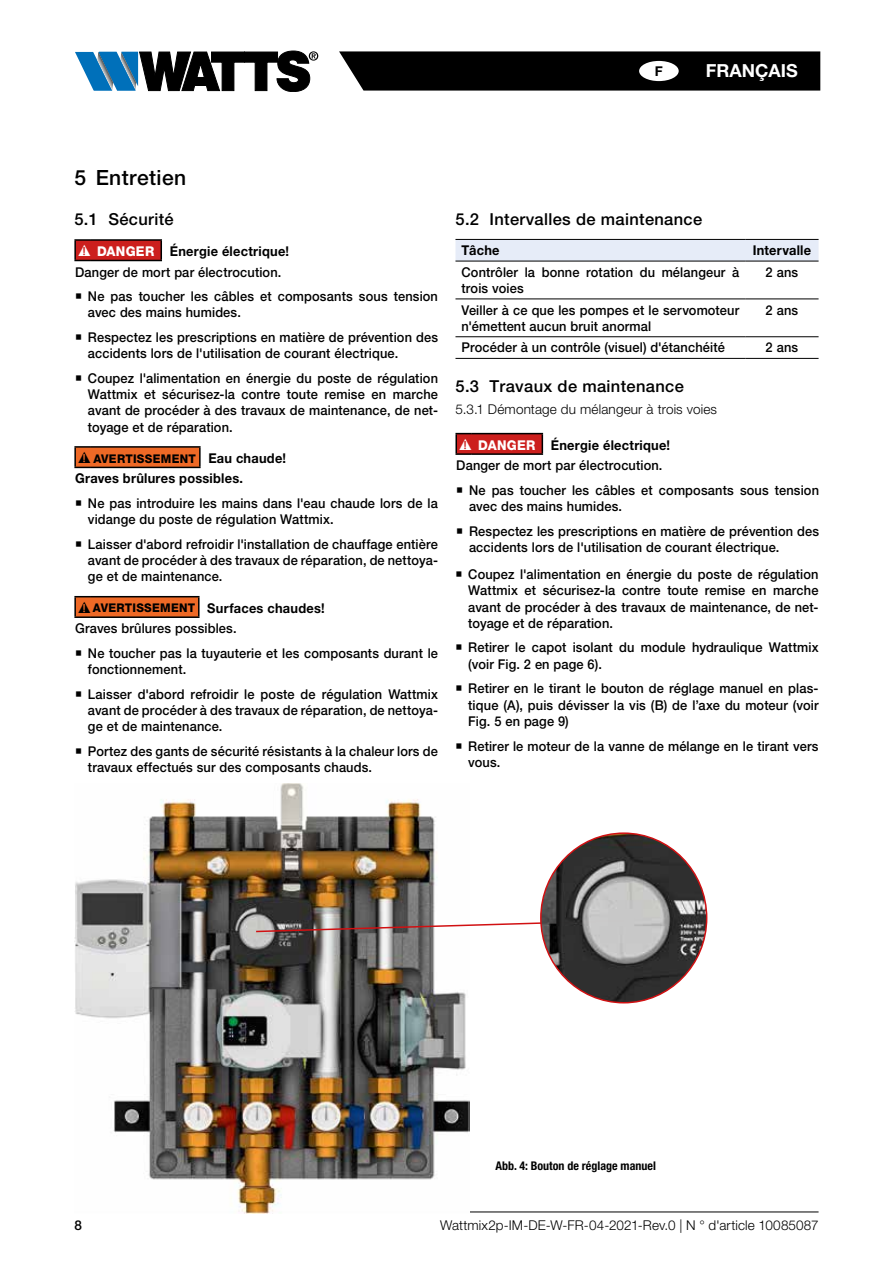
<style>
.page{position:relative;width:893px;height:1263px;background:#fff}
.page>*{position:absolute;margin:0;border:0;box-sizing:border-box;transform-origin:0 0}
.t1{font:500 21px "Helvetica Neue LT Std";letter-spacing:.02em;color:#000}
.t2{font:700 18px "Helvetica Neue LT Std";color:#fff}
.t3{font:500 16.5px "Helvetica Neue LT Std";letter-spacing:.02em;color:#000}
.t4{font:500 13.5px/16.2px "Helvetica Neue LT Std";letter-spacing:.01em;color:#000;scale:.95 1}
.t5{font:300 13.5px "Helvetica Neue LT Std";letter-spacing:.01em;color:#000}
.t6{font:700 13.5px "Helvetica Neue LT Std";letter-spacing:.02em;color:#000;scale:.95 1}
.t7{font:500 13.5px "Helvetica Neue LT Std";letter-spacing:.01em;color:#000}
.t8{font:700 13.5px "Helvetica Neue LT Std";letter-spacing:.02em;color:#000}
.t9{font:700 condensed 12px "Helvetica Neue LT Std";color:#000}
.t10{font:800 12px "Helvetica Neue LT Std";letter-spacing:.025em;color:#000;scale:.95 1}
.s1{font-family:"Calibri";font-weight:700;font-size:12px;color:#cc1f1d}
.s2{font-weight:800;color:#fff}
.s3{font-weight:700}
.s4{font-family:"Calibri";font-weight:700}
.s5{font-weight:700;font-size:13.5px}
.s6{font-family:"Calibri";font-weight:700;font-size:12px}
.s7{font-weight:800;font-size:12px}
</style>
<div class="page">
<svg style="left:339px;top:51px;width:481px;height:40px;background:#0c0c0c"></svg>
<svg style="left:75px;top:51px;width:243px;height:41px"></svg>
<hr style="left:74px;top:1211px;width:745px;height:1px;background:#000">
<div style="left:639px;top:61px;width:40px;height:20px;background:#fff;border-radius:50%"></div>
<div style="left:455px;top:240px;width:364px;height:21px;background:#e6ecf8"></div>
<hr style="left:455px;top:239px;width:290px;height:1px;background:#000">
<hr style="left:745px;top:239px;width:74px;height:1px;background:#000">
<hr style="left:455px;top:261px;width:290px;height:1px;background:#000">
<hr style="left:745px;top:261px;width:74px;height:1px;background:#000">
<hr style="left:455px;top:299px;width:290px;height:1px;background:#000">
<hr style="left:745px;top:299px;width:74px;height:1px;background:#000">
<hr style="left:455px;top:336px;width:290px;height:1px;background:#000">
<hr style="left:745px;top:336px;width:74px;height:1px;background:#000">
<hr style="left:455px;top:358px;width:290px;height:1px;background:#000">
<hr style="left:745px;top:358px;width:74px;height:1px;background:#000">
<img style="left:74px;top:783px;width:395px;height:430px">
<svg style="left:255px;top:919px;width:286px;height:14px"></svg>
<img style="left:541px;top:835px;width:166px;height:168px">
<svg style="left:74px;top:239px;width:88px;height:22px;background:#ad1d1c"></svg>
<svg style="left:74px;top:446px;width:127px;height:22px;background:#ca5b23"></svg>
<svg style="left:74px;top:596px;width:126px;height:22px;background:#c95921"></svg>
<svg style="left:455px;top:433px;width:88px;height:22px;background:#ac1c1a"></svg>
<p class="t8" style="left:655px;top:63px;width:10px">F</p>
<h2 class="t2" style="left:706px;top:60px;width:93px">FRANÇAIS</h2>
<h1 class="t1" style="left:74px;top:165px;width:113px">5 Entretien</h1>
<p class="t3" style="left:74px;top:209px;width:101px">5.1 Sécurité</p>
<p class="t4" style="left:75px;top:241px;width:227px;line-height:20.4px;text-align:center"><span class="s1">!</span> <span class="s2">DANGER</span> <span class="s3">Énergie électrique!<br></span>Danger de mort par électrocution.</p>
<p class="t4" style="left:88px;top:288px;width:370px">Ne pas toucher les câbles et composants sous tension avec des mains humides.</p>
<p class="t4" style="left:88px;top:329px;width:370px">Respectez les prescriptions en matière de prévention des accidents lors de l'utilisation de courant électrique.</p>
<p class="t4" style="left:88px;top:370px;width:370px;text-align:justify">Coupez l'alimentation en énergie du poste de régulation Wattmix et sécurisez-la contre toute remise en marche avant de procéder à des travaux de maintenance, de net&shy;toyage et de réparation.</p>
<p class="t10" style="left:82px;top:451px;width:216px"><span class="s4">!</span> AVERTISSEMENT <span class="s5">Eau chaude!</span></p>
<p class="t6" style="left:75px;top:470px;width:178px">Graves brûlures possibles.</p>
<p class="t4" style="left:88px;top:495px;width:370px">Ne pas introduire les mains dans l'eau chaude lors de la vidange du poste de régulation Wattmix.</p>
<p class="t4" style="left:88px;top:536px;width:370px;text-align:justify">Laisser d'abord refroidir l'installation de chauffage entière avant de procéder à des travaux de réparation, de nettoya&shy;ge et de maintenance.</p>
<p class="t4" style="left:75px;top:598px;width:264px;line-height:20.4px;text-indent:7px"><span class="s6">!</span> <span class="s7">AVERTISSEMENT</span> <span class="s3">Surfaces chaudes!<br></span>Graves brûlures possibles.</p>
<p class="t4" style="left:88px;top:645px;width:370px">Ne toucher pas la tuyauterie et les composants durant le fonctionnement.</p>
<p class="t4" style="left:88px;top:686px;width:370px;text-align:justify">Laisser d'abord refroidir le poste de régulation Wattmix avant de procéder à des travaux de réparation, de nettoya&shy;ge et de maintenance.</p>
<p class="t4" style="left:88px;top:743px;width:370px">Portez des gants de sécurité résistants à la chaleur lors de travaux effectués sur des composants chauds.</p>
<p class="t3" style="left:455px;top:209px;width:248px">5.2 Intervalles de maintenance</p>
<p class="t6" style="left:461px;top:242px;width:42px">Tâche</p>
<p class="t6" style="left:753px;top:242px;width:63px">Intervalle</p>
<p class="t4" style="left:461px;top:264px;width:294px">Contrôler la bonne rotation du mélangeur à trois voies</p>
<p class="t4" style="left:766px;top:264px;width:36px">2 ans</p>
<p class="t4" style="left:461px;top:301px;width:294px">Veiller à ce que les pompes et le servomoteur n'émettent aucun bruit anormal</p>
<p class="t4" style="left:766px;top:301px;width:36px">2 ans</p>
<p class="t4" style="left:461px;top:339px;width:279px">Procéder à un contrôle (visuel) d'étanchéité</p>
<p class="t4" style="left:766px;top:339px;width:36px">2 ans</p>
<p class="t3" style="left:455px;top:376px;width:230px">5.3 Travaux de maintenance</p>
<p class="t5" style="left:455px;top:401px;width:263px">5.3.1 Démontage du mélangeur à trois voies</p>
<p class="t4" style="left:456px;top:435px;width:227px;line-height:20.4px;text-align:center"><span class="s1">!</span> <span class="s2">DANGER</span> <span class="s3">Énergie électrique!<br></span>Danger de mort par électrocution.</p>
<p class="t4" style="left:469px;top:482px;width:370px">Ne pas toucher les câbles et composants sous tension avec des mains humides.</p>
<p class="t4" style="left:469px;top:523px;width:370px">Respectez les prescriptions en matière de prévention des accidents lors de l'utilisation de courant électrique.</p>
<p class="t4" style="left:468px;top:566px;width:370px;text-align:justify">Coupez l'alimentation en énergie du poste de régulation Wattmix et sécurisez-la contre toute remise en marche avant de procéder à des travaux de maintenance, de net&shy;toyage et de réparation.</p>
<p class="t4" style="left:468px;top:639px;width:370px">Retirer le capot isolant du module hydraulique Wattmix (voir Fig. 2 en page 6).</p>
<p class="t4" style="left:468px;top:680px;width:370px;text-align:justify">Retirer en le tirant le bouton de réglage manuel en plas&shy;tique (A), puis dévisser la vis (B) de l’axe du moteur (voir Fig. 5 en page 9)</p>
<p class="t4" style="left:468px;top:737px;width:370px">Retirer le moteur de la vanne de mélange en le tirant vers vous.</p>
<p class="t9" style="left:495px;top:1158px;width:162px">Abb. 4: Bouton de réglage manuel</p>
<p class="t7" style="left:74px;top:1217px;width:9px">8</p>
<p class="t5" style="left:440px;top:1216px;width:380px">Wattmix2p-IM-DE-W-FR-04-2021-Rev.0 | N ° d'article 10085087</p>
</div>
